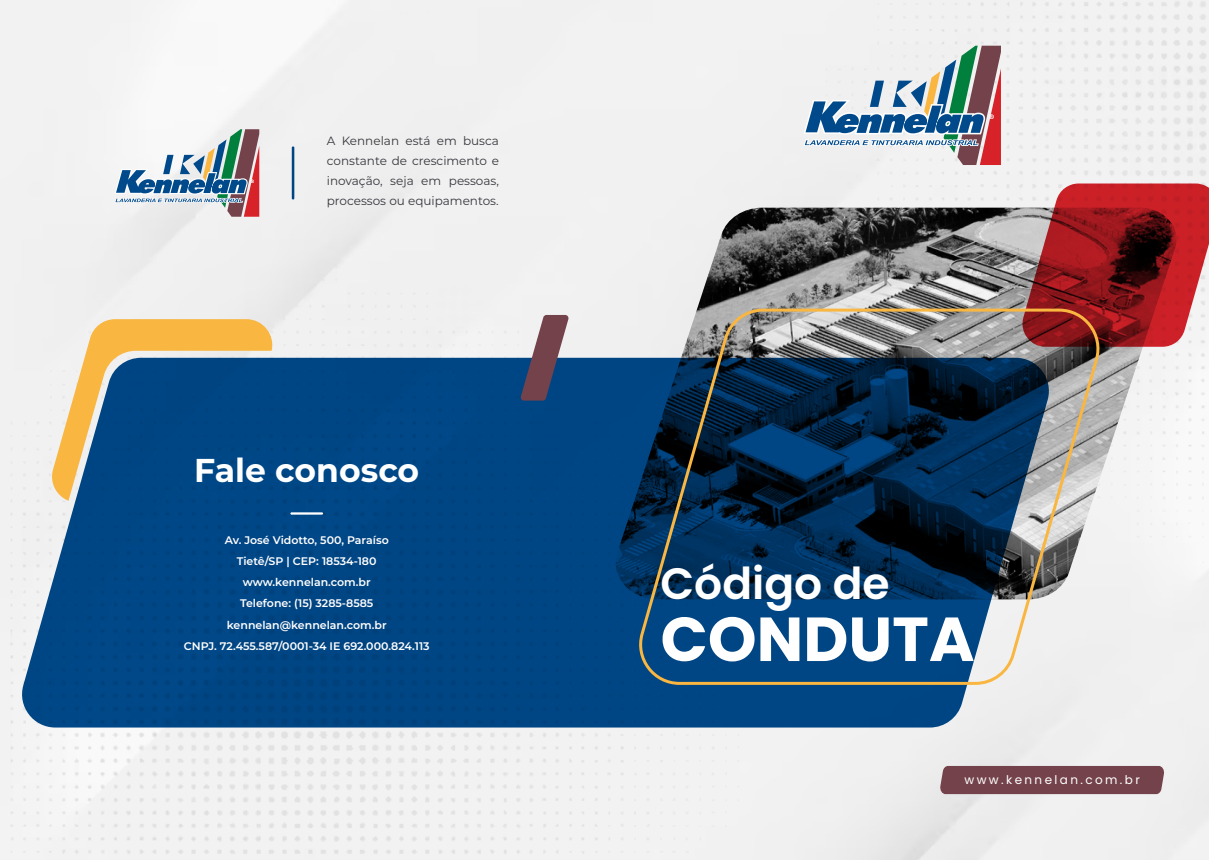
<style>
.page{position:relative;width:1209px;height:860px;background:#f1f1f1}
.page>*{position:absolute;margin:0;border:0;box-sizing:border-box;transform-origin:0 0}
.t1{font:700 62.1px "Poppins";color:#fff}
.t2{font:600 44px "Poppins";color:#fff}
.t3{font:700 33px "Montserrat";color:#fff}
.t4{font:12px/20px "Montserrat";color:#36373d;text-align:justify}
.t5{font:12px "Poppins";letter-spacing:.2em;color:#fff}
.t6{font:600 11px/21px "Montserrat";color:#fff;text-align:center}
</style>
<div class="page">
<img style="left:609px;top:208px;width:572px;height:391px">
<svg style="left:49px;top:319px;width:226px;height:39px"></svg>
<svg style="left:22px;top:358px;width:1027px;height:369px;background:#13528a"></svg>
<svg style="left:520px;top:315px;width:49px;height:86px"></svg>
<div style="left:939px;top:766px;width:225px;height:28px;background:#73424a"></div>
<svg style="left:1022px;top:183px;width:187px;height:164px;background:#a2363b"></svg>
<hr style="left:290px;top:512px;width:33px;height:3px;background:#fff">
<svg style="left:803px;top:46px;width:198px;height:119px"></svg>
<svg style="left:635px;top:307px;width:468px;height:379px;background:#39556e"></svg>
<hr style="left:292px;top:146px;width:2px;height:54px;background:#004a8c">
<svg style="left:114px;top:129px;width:145px;height:88px"></svg>
<p class="t4" style="left:327px;top:130px;width:174px">A Kennelan está em busca constante de crescimento e inovação, seja em pessoas, processos ou equipamentos.</p>
<h3 class="t3" style="left:194px;top:447px;width:226px">Fale conosco</h3>
<p class="t6" style="left:184px;top:530px;width:247px">Av. José Vidotto, 500, Paraíso<br>Tietê/SP | CEP: 18534-180 www.kennelan.com.br<br>Telefone: (15) 3285-8585 kennelan@kennelan.com.br<br>CNPJ. 72.455.587/0001-34 IE 692.000.824.113</p>
<h2 class="t2" style="left:660px;top:558px;width:231px">Código de</h2>
<h1 class="t1" style="left:660px;top:603px;width:316px">CONDUTA</h1>
<p class="t5" style="left:964px;top:772px;width:177px">www.kennelan.com.br</p>
</div>
